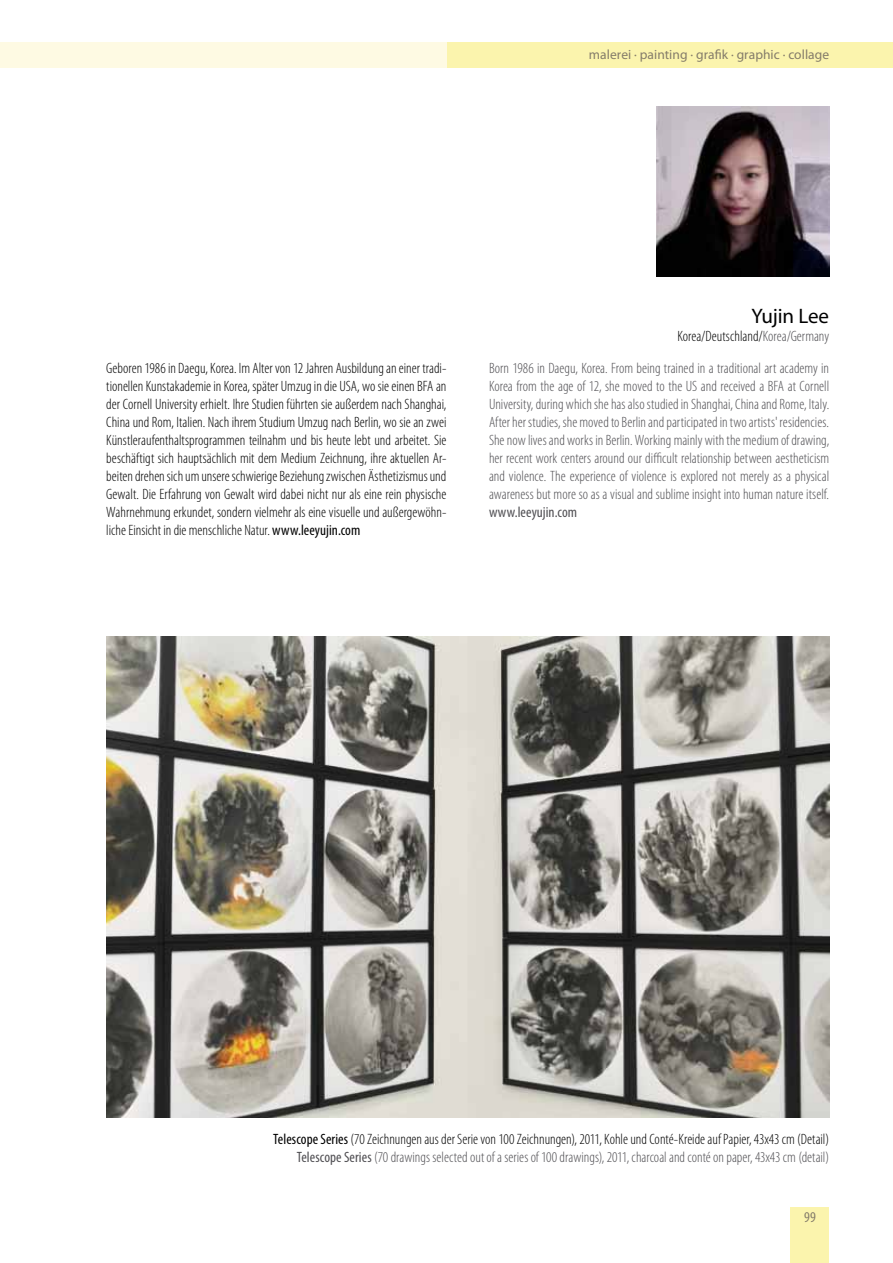
<style>
.page{position:relative;width:893px;height:1263px;background:#fff}
.page>*{position:absolute;margin:0;border:0;box-sizing:border-box;transform-origin:0 0}
.t1{font:21px "Myriad Pro";letter-spacing:-.01em;color:#000}
.t2{font:300 condensed 15px/18px "Myriad Pro";color:#000;text-align:right}
.t3{font:300 condensed 15px/18px "Myriad Pro";color:#504f53;text-align:justify}
.t4{font:condensed 15px "Myriad Pro";letter-spacing:.005em;color:#504f53}
.t5{font:condensed 15px "Myriad Pro";color:#847c6a}
.t6{font:13.5px "Myriad Pro";letter-spacing:.005em;color:#847c6a}
.s1{color:#504f53}
.s2{font-weight:400}
.s3{font-weight:400;color:#504f53}
</style>
<div class="page">
<div style="left:791px;top:1208px;width:38px;height:55px;background:#fbf4ad"></div>
<div style="left:446px;top:43px;width:447px;height:25px;background:#fbf4ad"></div>
<div style="left:0;top:43px;width:446px;height:25px;background:#fefae3"></div>
<img style="left:656px;top:106px;width:173px;height:170px">
<img style="left:106px;top:637px;width:723px;height:481px">
<p class="t6" style="left:589px;top:46px;width:242px">malerei · painting · grafik · graphic · collage</p>
<h1 class="t1" style="left:751px;top:303px;width:79px">Yujin Lee</h1>
<p class="t2" style="left:677px;top:327px;width:153px">Korea/Deutschland/<span class="s1">Korea/Germany</span></p>
<p class="t2" style="left:106px;top:359px;width:342px;text-align:justify">Geboren 1986 in Daegu, Korea. Im Alter von 12 Jahren Ausbildung an einer tradi&shy;tionellen Kunstakademie in Korea, später Umzug in die USA, wo sie einen BFA an der Cornell University erhielt. Ihre Studien führten sie außerdem nach Shanghai, China und Rom, Italien. Nach ihrem Studium Umzug nach Berlin, wo sie an zwei Künstleraufenthaltsprogrammen teilnahm und bis heute lebt und arbeitet. Sie beschäftigt sich hauptsächlich mit dem Medium Zeichnung, ihre aktuellen Ar&shy;beiten drehen sich um unsere schwierige Beziehung zwischen Ästhetizismus und Gewalt. Die Erfahrung von Gewalt wird dabei nicht nur als eine rein physische Wahrnehmung erkundet, sondern vielmehr als eine visuelle und außergewöhn&shy;liche Einsicht in die menschliche Natur. <span class="s2">www.leeyujin.com</span></p>
<p class="t3" style="left:489px;top:359px;width:342px">Born 1986 in Daegu, Korea. From being trained in a traditional art academy in Korea from the age of 12, she moved to the US and received a BFA at Cornell University, during which she has also studied in Shanghai, China and Rome, Italy.<br>After her studies, she moved to Berlin and participated in two artists' residencies.<br>She now lives and works in Berlin. Working mainly with the medium of drawing, her recent work centers around our difficult relationship between aestheticism and violence. The experience of violence is explored not merely as a physical awareness but more so as a visual and sublime insight into human nature itself.</p>
<p class="t4" style="left:489px;top:503px;width:90px">www.leeyujin.com</p>
<p class="t2" style="left:273px;top:1130px;width:557px"><span class="s2">Telescope Series</span> (70 Zeichnungen aus der Serie von 100 Zeichnungen), 2011, Kohle und Conté-Kreide auf Papier, 43x43 cm (Detail)<br><span class="s3">Telescope Series</span> <span class="s1">(70 drawings selected out of a series of 100 drawings), 2011, charcoal and conté on paper, 43x43 cm (detail)</span></p>
<p class="t5" style="left:804px;top:1208px;width:13px">99</p>
</div>
